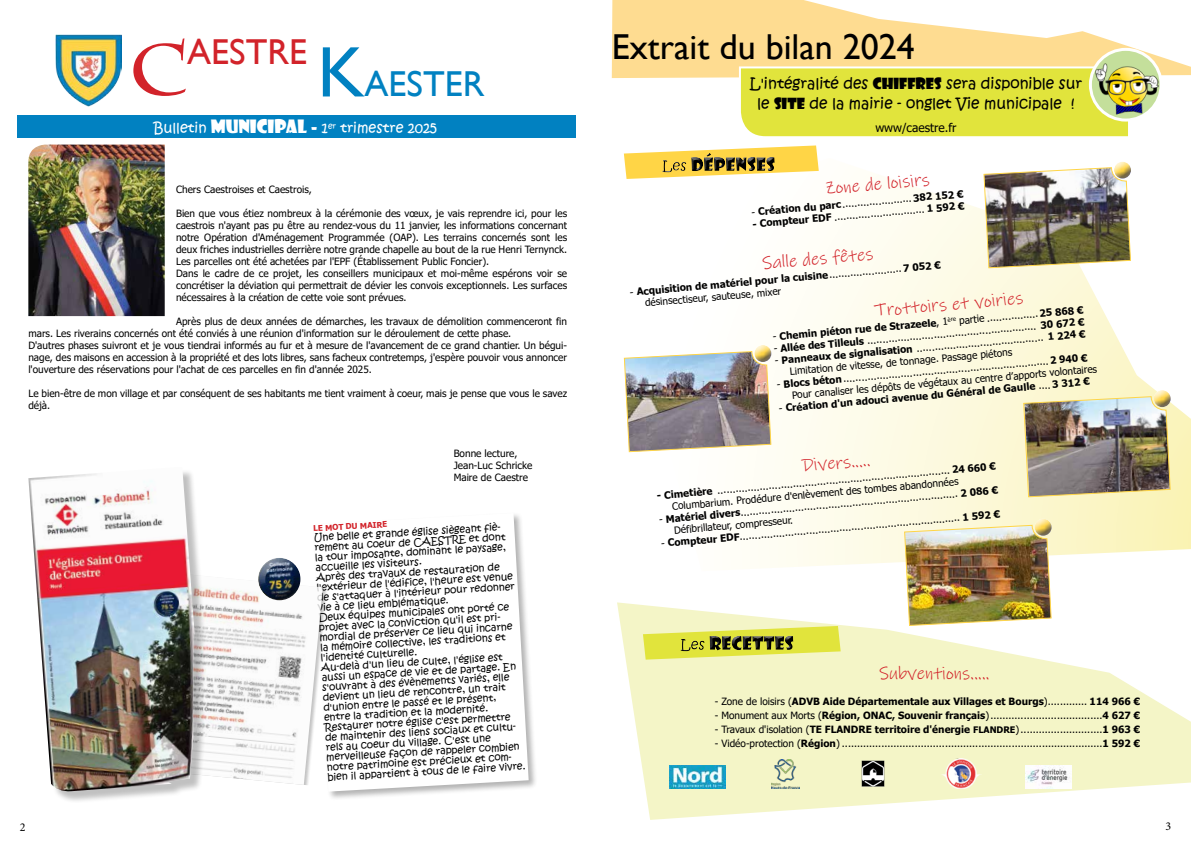
<style>
.page{position:relative;width:1191px;height:842px;background:#fff}
.page>*{position:absolute;margin:0;border:0;box-sizing:border-box;transform-origin:0 0}
.t1{font:700 72px "Charlemagne Std";color:#d2232a}
.t2{font:36px "Gill Sans";color:#000}
.t3{font:36px "Gill Sans";color:#0181c1}
.t4{font:36px "Gill Sans";color:#d2232a}
.t5{font:18px "Ink Free";color:#d2232a}
.t6{font:15px/20px "Kristen ITC";color:#000;text-align:center}
.t7{font:14px "Kristen ITC";color:#fff}
.t8{font:12px "Tahoma";color:#000}
.t9{font:12px "Minion Pro";color:#000}
.t10{font:10px/12px "Tahoma";color:#000}
.t11{font:10px/10px "Kristen ITC";color:#000}
.t12{font:700 10px "Tahoma";color:#000}
.t13{font:700 8px "Tahoma";color:#d2232a}
.s1{font-size:72px}
.s2{font-family:"Showcard Gothic";font-size:18px}
.s3{font-family:"Showcard Gothic"}
.s4{font-weight:700}
.s5{font-weight:400}
.s6{font-weight:700;font-size:9px}
</style>
<div class="page">
<div style="left:312px;top:512px;width:226px;height:289px;background:#000;opacity:.3"></div>
<svg style="left:313px;top:513px;width:215px;height:279px"></svg>
<img style="left:28px;top:145px;width:137px;height:171px">
<img style="left:56px;top:34px;width:65px;height:73px">
<div style="left:17px;top:116px;width:558px;height:22px;background:#0181c1"></div>
<div style="left:160px;top:573px;width:168px;height:213px;background:#000;opacity:.3"></div>
<img style="left:207px;top:573px;width:116px;height:212px">
<div style="left:30px;top:468px;width:177px;height:336px;background:#000;opacity:.25"></div>
<img style="left:28px;top:468px;width:167px;height:324px">
<div style="left:257px;top:557px;width:45px;height:32px;background:#fff;opacity:.75"></div>
<div style="left:257px;top:560px;width:45px;height:41px;background:#000;opacity:.75"></div>
<svg style="left:758px;top:164px;width:433px;height:404px"></svg>
<svg style="left:612px;top:0;width:579px;height:78px;fill:#fedc91"></svg>
<svg style="left:617px;top:602px;width:574px;height:218px;fill:#f4f5c7"></svg>
<svg style="left:624px;top:145px;width:194px;height:34px"></svg>
<div style="left:654px;top:146px;width:129px;height:29px;background:#fff;opacity:.75"></div>
<div style="left:654px;top:148px;width:129px;height:33px;background:#000;opacity:.75"></div>
<svg style="left:643px;top:626px;width:197px;height:34px"></svg>
<div style="left:672px;top:628px;width:129px;height:26px;background:#fff;opacity:.75"></div>
<div style="left:672px;top:631px;width:129px;height:28px;background:#000;opacity:.75"></div>
<svg style="left:738px;top:65px;width:390px;height:72px"></svg>
<svg style="left:1090px;top:49px;width:71px;height:71px"></svg>
<img style="left:1094px;top:58px;width:64px;height:62px">
<div style="left:1089px;top:48px;width:73px;height:74px;border:3px solid #fff;border-radius:50%"></div>
<img style="left:1025px;top:765px;width:46px;height:23px">
<img style="left:669px;top:765px;width:57px;height:23px">
<img style="left:771px;top:760px;width:28px;height:28px">
<img style="left:940px;top:758px;width:41px;height:30px">
<img style="left:859px;top:760px;width:27px;height:28px">
<img style="left:1022px;top:396px;width:149px;height:102px">
<img style="left:983px;top:167px;width:148px;height:102px">
<div style="left:1113px;top:160px;width:19px;height:14px;background:#fff;opacity:.75"></div>
<div style="left:1113px;top:163px;width:19px;height:16px;background:#464da1;opacity:.75"></div>
<div style="left:1153px;top:388px;width:19px;height:14px;background:#fff;opacity:.75"></div>
<div style="left:1153px;top:392px;width:19px;height:15px;background:#464da1;opacity:.75"></div>
<img style="left:903px;top:524px;width:149px;height:102px">
<div style="left:1034px;top:517px;width:19px;height:14px;background:#fff;opacity:.75"></div>
<div style="left:1034px;top:520px;width:19px;height:16px;background:#464da1;opacity:.75"></div>
<img style="left:623px;top:351px;width:149px;height:102px">
<div style="left:754px;top:343px;width:19px;height:14px;background:#fff;opacity:.75"></div>
<div style="left:754px;top:346px;width:19px;height:16px;background:#464da1;opacity:.75"></div>
<h1 class="t1" style="left:129px;top:28px;width:60px">C</h1>
<h2 class="t3" style="left:317px;top:63px;width:169px"><span class="s1">K</span>AESTER</h2>
<h3 class="t7" style="left:154px;top:119px;width:285px">Bulletin <span class="s2">MUNICIPAL -</span> 1<sup>er</sup> trimestre 2025</h3>
<h2 class="t4" style="left:187px;top:31px;width:121px">AESTRE</h2>
<p class="t10" style="left:176px;top:183px;width:137px">Chers Caestroises et Caestrois,</p>
<p class="t10" style="left:176px;top:207px;width:392px">Bien que vous étiez nombreux à la cérémonie des vœux, je vais reprendre ici, pour les caestrois n'ayant pas pu être au rendez-vous du 11 janvier, les informations concernant notre Opération d'Aménagement Programmée (OAP). Les terrains concernés sont les deux friches industrielles derrière notre grande chapelle au bout de la rue Henri Ternynck.<br>Les parcelles ont été achetées par l'EPF (Établissement Public Foncier).<br>Dans le cadre de ce projet, les conseillers municipaux et moi-même espérons voir se concrétiser la déviation qui permettrait de dévier les convois exceptionnels. Les surfaces nécessaires à la création de cette voie sont prévues.</p>
<p class="t10" style="left:28px;top:315px;width:540px;text-indent:148px">Après plus de deux années de démarches, les travaux de démolition commenceront fin mars. Les riverains concernés ont été conviés à une réunion d'information sur le déroulement de cette phase.<br>D'autres phases suivront et je vous tiendrai informés au fur et à mesure de l'avancement de ce grand chantier. Un bégui&shy;nage, des maisons en accession à la propriété et des lots libres, sans facheux contretemps, j'espère pouvoir vous annoncer l'ouverture des réservations pour l'achat de ces parcelles en fin d'année 2025.</p>
<p class="t10" style="left:28px;top:387px;width:540px">Le bien-être de mon village et par conséquent de ses habitants me tient vraiment à coeur, mais je pense que vous le savez déjà.</p>
<p class="t10" style="left:454px;top:447px;width:80px">Bonne lecture,<br>Jean-Luc Schricke<br>Maire de Caestre</p>
<p class="t9" style="left:20px;top:819px;width:7px">2</p>
<p class="t13" style="left:313px;top:523px;width:75px;rotate:-3deg">LE MOT DU MAIRE</p>
<p class="t11" style="left:314px;top:532px;width:201px;rotate:-3deg">Une belle et grande église siègeant fiè&shy;rement au coeur de CAESTRE et dont la tour imposante, dominant le paysage, accueille les visiteurs.<br>Après des travaux de restauration de l'extérieur de l'édifice, l'heure est venue de s'attaquer à l'intérieur pour redonner vie à ce lieu emblématique.<br>Deux équipes municipales ont porté ce projet avec la conviction qu'il est pri&shy;mordial de préserver ce lieu qui incarne la mémoire collective, les traditions et l'identité culturelle.<br>Au-delà d'un lieu de culte, l'église est aussi un espace de vie et de partage. En s'ouvrant à des évènements variés, elle devient un lieu de rencontre, un trait d'union entre le passé et le présent, entre la tradition et la modernité.<br>Restaurer notre église c'est permettre de maintenir des liens sociaux et cultu&shy;rels au coeur du village. C'est une merveilleuse façon de rappeler combien notre patrimoine est précieux et com&shy;bien il appartient à tous de le faire vivre.</p>
<h2 class="t2" style="left:612px;top:26px;width:305px">Extrait du bilan 2024</h2>
<h3 class="t6" style="left:750px;top:74px;width:334px">L'intégralité des <span class="s3">CHIFFRES</span> sera disponible sur le <span class="s3">SITE</span> de la mairie - onglet Vie municipale !</h3>
<p class="t8" style="left:875px;top:119px;width:83px">www/caestre.fr</p>
<h3 class="t5" style="left:824px;top:176px;width:106px;rotate:-5deg">Zone de loisirs</h3>
<p class="t10" style="left:751px;top:207px;width:214px;rotate:-5deg">- <span class="s4">Création du parc</span>....................... <span class="s4">382 152 €</span></p>
<p class="t10" style="left:752px;top:219px;width:214px;rotate:-5deg"><span class="s4">- Compteur EDF</span> .............................. <span class="s4">1 592 €</span></p>
<h3 class="t5" style="left:761px;top:251px;width:113px;rotate:-5deg">Salle des fêtes</h3>
<p class="t10" style="left:643px;top:285px;width:299px;text-indent:-14px;rotate:-5deg">- <span class="s4">Acquisition de matériel pour la cuisine</span>........................ <span class="s4">7 052 € </span>désinsectiseur, sauteuse, mixer</p>
<h3 class="t5" style="left:873px;top:298px;width:151px;rotate:-5deg">Trottoirs et voiries</h3>
<p class="t12" style="left:772px;top:330px;width:313px;rotate:-5deg"><span class="s5">-</span> Chemin piéton rue de Strazeele<span class="s5">, 1</span><sup>ère</sup> <span class="s5">partie .................</span>25 868 €</p>
<p class="t10" style="left:773px;top:343px;width:313px;rotate:-5deg">- <span class="s4">Allée des Tilleuls</span> ........................................................ <span class="s4">30 672 €</span></p>
<p class="t10" style="left:788px;top:354px;width:299px;text-indent:-14px;rotate:-5deg">- <span class="s4">Panneaux de signalisation</span> .......................................... <span class="s4">1 224 €<br></span>Limitation de vitesse, de tonnage. Passage piétons</p>
<p class="t10" style="left:790px;top:378px;width:308px;text-indent:-14px;rotate:-5deg">- <span class="s4">Blocs béton</span>....................................................................<span class="s4">2 940 €<br></span>Pour canaliser les dépôts de végétaux au centre d’apports volontaires</p>
<p class="t12" style="left:778px;top:401px;width:313px;rotate:-5deg"><span class="s5">-</span> Création d'un adouci avenue du Général de Gaulle <span class="s5">....</span> 3 312 €</p>
<h3 class="t5" style="left:801px;top:453px;width:70px;rotate:-5deg">Divers.....</h3>
<p class="t10" style="left:670px;top:489px;width:327px;text-indent:-14px;rotate:-5deg"><span class="s4">- Cimetière</span> ............................................................................. <span class="s4">24 660 €<br></span>Columbarium. Prodédure d'enlèvement des tombes abandonnées</p>
<p class="t10" style="left:672px;top:513px;width:327px;text-indent:-14px;rotate:-5deg">- <span class="s4">Matériel divers</span>........................................................................ <span class="s4">2 086 €<br></span>Défibrillateur, compresseur.</p>
<p class="t10" style="left:660px;top:538px;width:342px;rotate:-5deg">- <span class="s4">Compteur EDF</span>......................................................................... <span class="s4">1 592 €</span></p>
<h3 class="t5" style="left:879px;top:661px;width:112px">Subventions.....</h3>
<p class="t12" style="left:714px;top:695px;width:427px"><span class="s5">- Zone de loisirs (</span>ADVB Aide Départementale aux Villages et Bourgs<span class="s5">).............</span> 114 966 €</p>
<p class="t10" style="left:714px;top:710px;width:427px">- Monument aux Morts (<span class="s4">Région, ONAC, Souvenir français</span>).....................................<span class="s4">4 627 €</span></p>
<p class="t10" style="left:714px;top:724px;width:427px">- Travaux d'isolation (<span class="s4">TE FLANDRE territoire d'énergie</span> <span class="s6">FLANDRE</span>)...........................<span class="s4">1 963 €</span></p>
<p class="t10" style="left:714px;top:738px;width:427px">- Vidéo-protection (<span class="s4">Région</span>) ......................................................................................<span class="s4">1 592 €</span></p>
<p class="t9" style="left:1165px;top:818px;width:7px">3</p>
</div>
